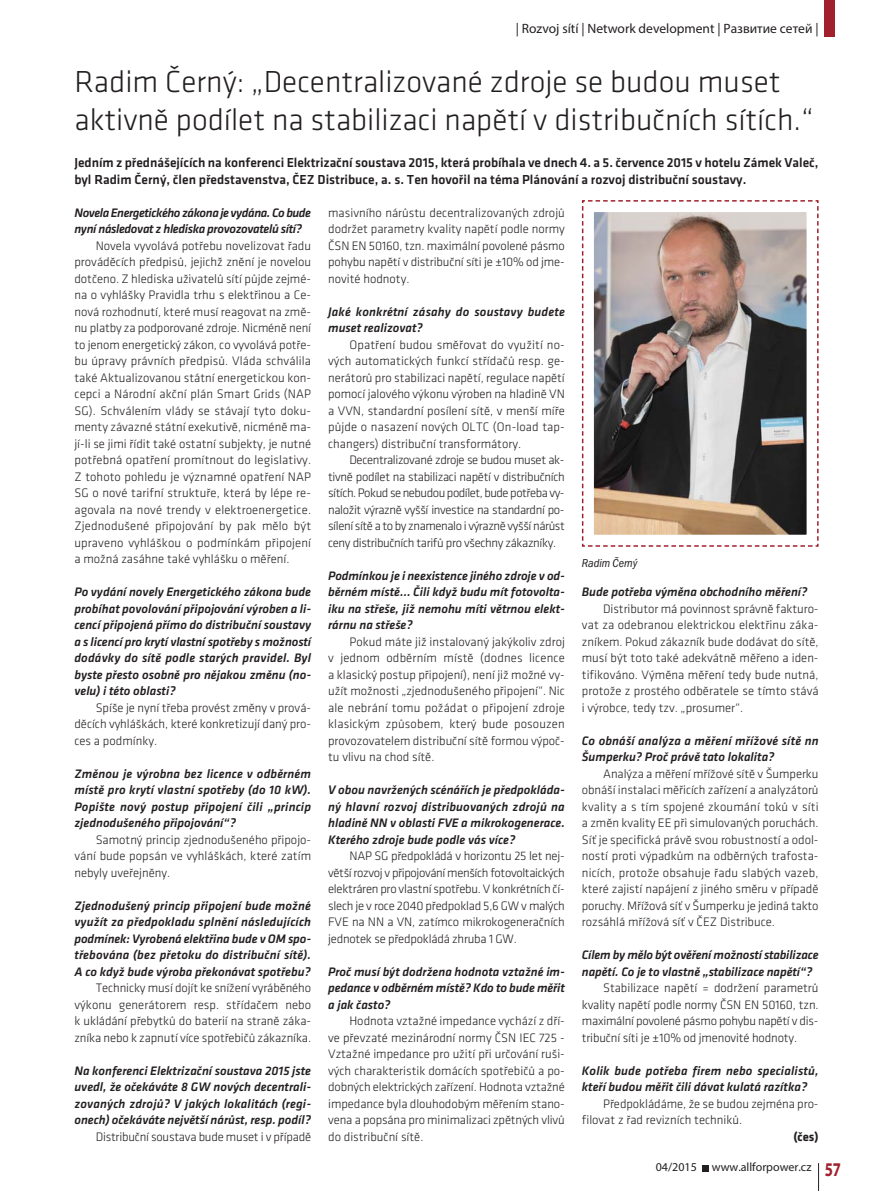
<style>
.page{position:relative;width:893px;height:1191px;background:#fff}
.page>*{position:absolute;margin:0;border:0;box-sizing:border-box;transform-origin:0 0}
.t1{font:300 31.5px/37.8px "Klavika";color:#231f20}
.t2{font:500 13.5px/16.5px "Klavika";color:#231f20}
.t3{font:13.5px "Myriad Pro";color:#231f20}
.t4{font:300 12.75px/16.5px "Klavika";letter-spacing:-.005em;color:#231f20;text-align:justify}
.t5{font:italic 500 12.75px/16.5px "Klavika";color:#231f20;text-align:justify}
.t6{font:italic 500 12.75px/16.5px "Klavika";letter-spacing:-.03em;color:#231f20}
.t7{font:700 12.75px "Klavika";color:#231f20}
.t8{font:12px "Myriad Pro";color:#231f20}
.t9{font:12px "Franklin Got Itc TOT Boo Con Ita";color:#231f20}
.s1{font-weight:700;font-stretch:semi-expanded;font-size:19.5px;color:#a0212d}
</style>
<div class="page">
<svg style="left:702px;top:1165px;width:6px;height:6px"></svg>
<svg style="left:818px;top:1163px;width:1px;height:27px"></svg>
<div style="left:824px;top:0;width:11px;height:37px;background:#a0212d"></div>
<img style="left:581px;top:200px;width:238px;height:347px">
<p class="t3" style="left:516px;top:24px;width:304px">| Rozvoj sítí | Network development | Развитие сетей |</p>
<h1 class="t1" style="left:74px;top:65px;width:741px">Radim Černý: „Decentralizované zdroje se budou muset aktivně podílet na stabilizaci napětí v distribučních sítích.“</h1>
<p class="t2" style="left:74px;top:155px;width:746px">Jedním z přednášejících na konferenci Elektrizační soustava 2015, která probíhala ve dnech 4. a 5. července 2015 v hotelu Zámek Valeč, byl Radim Černý, člen představenstva, ČEZ Distribuce, a. s. Ten hovořil na téma Plánování a rozvoj distribuční soustavy.</p>
<p class="t6" style="left:74px;top:205px;width:238px">Novela Energetického zákona je vydána. Co bude nyní následovat z hlediska provozovatelů sítí?</p>
<p class="t4" style="left:74px;top:238px;width:238px;text-indent:21px">Novela vyvolává potřebu novelizovat řadu prováděcích předpisů, jejichž znění je novelou dotčeno. Z hlediska uživatelů sítí půjde zejmé&shy;na o vyhlášky Pravidla trhu s elektřinou a Ce&shy;nová rozhodnutí, které musí reagovat na změ&shy;nu platby za podporované zdroje. Nicméně není to jenom energetický zákon, co vyvolává potře&shy;bu úpravy právních předpisů. Vláda schválila také Aktualizovanou státní energetickou kon&shy;cepci a Národní akční plán Smart Grids (NAP SG). Schválením vlády se stávají tyto doku&shy;menty závazné státní exekutivě, nicméně ma&shy;jí-li se jimi řídit také ostatní subjekty, je nutné potřebná opatření promítnout do legislativy.<br>Z tohoto pohledu je významné opatření NAP SG o nové tarifní struktuře, která by lépe re&shy;agovala na nové trendy v elektroenergetice.<br>Zjednodušené připojování by pak mělo být upraveno vyhláškou o podmínkám připojení a možná zasáhne také vyhlášku o měření.</p>
<p class="t5" style="left:74px;top:585px;width:238px">Po vydání novely Energetického zákona bude probíhat povolování připojování výroben a li&shy;cencí připojená přímo do distribuční soustavy a s licencí pro krytí vlastní spotřeby s možností dodávky do sítě podle starých pravidel. Byl byste přesto osobně pro nějakou změnu (no&shy;velu) i této oblasti?</p>
<p class="t4" style="left:74px;top:700px;width:238px;text-indent:21px">Spíše je nyní třeba provést změny v prová&shy;děcích vyhláškách, které konkretizují daný pro&shy;ces a podmínky.</p>
<p class="t5" style="left:74px;top:766px;width:238px">Změnou je výrobna bez licence v odběrném místě pro krytí vlastní spotřeby (do 10 kW).<br>Popište nový postup připojení čili „princip zjednodušeného připojování“?</p>
<p class="t4" style="left:74px;top:832px;width:238px;text-indent:21px">Samotný princip zjednodušeného připojo&shy;vání bude popsán ve vyhláškách, které zatím nebyly uveřejněny.</p>
<p class="t5" style="left:74px;top:898px;width:238px">Zjednodušený princip připojení bude možné využít za předpokladu splnění následujících podmínek: Vyrobená elektřina bude v OM spo&shy;třebována (bez přetoku do distribuční sítě).<br>A co když bude výroba překonávat spotřebu?</p>
<p class="t4" style="left:74px;top:981px;width:238px;text-indent:21px">Technicky musí dojít ke snížení vyráběného výkonu generátorem resp. střídačem nebo k ukládání přebytků do baterií na straně záka&shy;zníka nebo k zapnutí více spotřebičů zákazníka.</p>
<p class="t5" style="left:74px;top:1063px;width:238px">Na konferenci Elektrizační soustava 2015 jste uvedl, že očekáváte 8 GW nových decentrali&shy;zovaných zdrojů? V jakých lokalitách (regi&shy;onech) očekáváte největší nárůst, resp. podíl?</p>
<p class="t4" style="left:96px;top:1129px;width:217px">Distribuční soustava bude muset i v případě</p>
<p class="t4" style="left:328px;top:205px;width:238px">masivního nárůstu decentralizovaných zdrojů dodržet parametry kvality napětí podle normy ČSN EN 50160, tzn. maximální povolené pásmo pohybu napětí v distribuční síti je ±10% od jme&shy;novité hodnoty.</p>
<p class="t5" style="left:328px;top:304px;width:238px">Jaké konkrétní zásahy do soustavy budete muset realizovat?</p>
<p class="t4" style="left:328px;top:337px;width:238px;text-indent:21px">Opatření budou směřovat do využití no&shy;vých automatických funkcí střídačů resp. ge&shy;nerátorů pro stabilizaci napětí, regulace napětí pomocí jalového výkonu výroben na hladině VN a VVN, standardní posílení sítě, v menší míře půjde o nasazení nových OLTC (On-load tap&shy;changers) distribuční transformátory.</p>
<p class="t4" style="left:328px;top:453px;width:238px;text-indent:21px">Decentralizované zdroje se budou muset ak&shy;tivně podílet na stabilizaci napětí v distribučních sítích. Pokud se nebudou podílet, bude potřeba vy&shy;naložit výrazně vyšší investice na standardní po&shy;sílení sítě a to by znamenalo i výrazně vyšší nárůst ceny distribučních tarifů pro všechny zákazníky.</p>
<p class="t5" style="left:328px;top:568px;width:238px">Podmínkou je i neexistence jiného zdroje v od&shy;běrném místě… Čili když budu mít fotovolta&shy;iku na střeše, již nemohu míti větrnou elekt&shy;rárnu na střeše?</p>
<p class="t4" style="left:328px;top:634px;width:238px;text-indent:21px">Pokud máte již instalovaný jakýkoliv zdroj v jednom odběrním místě (dodnes licence a klasický postup připojení), není již možné vy&shy;užít možnosti „zjednodušeného připojení“. Nic ale nebrání tomu požádat o připojení zdroje klasickým způsobem, který bude posouzen provozovatelem distribuční sítě formou výpoč&shy;tu vlivu na chod sítě.</p>
<p class="t5" style="left:328px;top:783px;width:238px">V obou navržených scénářích je předpokláda&shy;ný hlavní rozvoj distribuovaných zdrojů na hladině NN v oblasti FVE a mikrokogenerace.<br>Kterého zdroje bude podle vás více?</p>
<p class="t4" style="left:328px;top:849px;width:238px;text-indent:21px">NAP SG předpokládá v horizontu 25 let nej&shy;větší rozvoj v připojování menších fotovoltaických elektráren pro vlastní spotřebu. V konkrétních čí&shy;slech je v roce 2040 předpoklad 5,6 GW v malých FVE na NN a VN, zatímco mikrokogeneračních jednotek se předpokládá zhruba 1 GW.</p>
<p class="t5" style="left:328px;top:964px;width:238px">Proč musí být dodržena hodnota vztažné im&shy;pedance v odběrném místě? Kdo to bude měřit a jak často?</p>
<p class="t4" style="left:328px;top:1014px;width:238px;text-indent:21px">Hodnota vztažné impedance vychází z dří&shy;ve převzaté mezinárodní normy ČSN IEC 725 - Vztažné impedance pro užití při určování ruši&shy;vých charakteristik domácích spotřebičů a po&shy;dobných elektrických zařízení. Hodnota vztažné impedance byla dlouhodobým měřením stano&shy;vena a popsána pro minimalizaci zpětných vlivů do distribuční sítě.</p>
<p class="t9" style="left:582px;top:559px;width:57px">Radim Černý</p>
<p class="t5" style="left:582px;top:585px;width:227px">Bude potřeba výměna obchodního měření?</p>
<p class="t4" style="left:582px;top:601px;width:238px;text-indent:21px">Distributor má povinnost správně fakturo&shy;vat za odebranou elektrickou elektřinu záka&shy;zníkem. Pokud zákazník bude dodávat do sítě, musí být toto také adekvátně měřeno a iden&shy;tifikováno. Výměna měření tedy bude nutná, protože z prostého odběratele se tímto stává i výrobce, tedy tzv. „prosumer“.</p>
<p class="t5" style="left:582px;top:733px;width:238px">Co obnáší analýza a měření mřížové sítě nn<br>Šumperku? Proč právě tato lokalita?</p>
<p class="t4" style="left:582px;top:766px;width:238px;text-indent:21px">Analýza a měření mřížové sítě v Šumperku obnáší instalaci měřicích zařízení a analyzátorů kvality a s tím spojené zkoumání toků v síti a změn kvality EE při simulovaných poruchách.<br>Síť je specifická právě svou robustností a odol&shy;ností proti výpadkům na odběrných trafosta&shy;nicích, protože obsahuje řadu slabých vazeb, které zajistí napájení z jiného směru v případě poruchy. Mřížová síť v Šumperku je jediná takto rozsáhlá mřížová síť v ČEZ Distribuce.</p>
<p class="t5" style="left:582px;top:948px;width:238px">Cílem by mělo být ověření možností stabilizace napětí. Co je to vlastně „stabilizace napětí“?</p>
<p class="t4" style="left:582px;top:981px;width:238px;text-indent:21px">Stabilizace napětí = dodržení parametrů kvality napětí podle normy ČSN EN 50160, tzn. maximální povolené pásmo pohybu napětí v dis&shy;tribuční síti je ±10% od jmenovité hodnoty.</p>
<p class="t5" style="left:582px;top:1063px;width:238px">Kolik bude potřeba firem nebo specialistů, kteří budou měřit čili dávat kulatá razítka?</p>
<p class="t4" style="left:582px;top:1096px;width:238px;text-indent:21px">Předpokládáme, že se budou zejména pro&shy;filovat z řad revizních techniků.</p>
<p class="t7" style="left:793px;top:1132px;width:27px">(čes)</p>
<p class="t8" style="left:656px;top:1162px;width:187px">04/2015 www.allforpower.cz <span class="s1">57</span></p>
</div>
